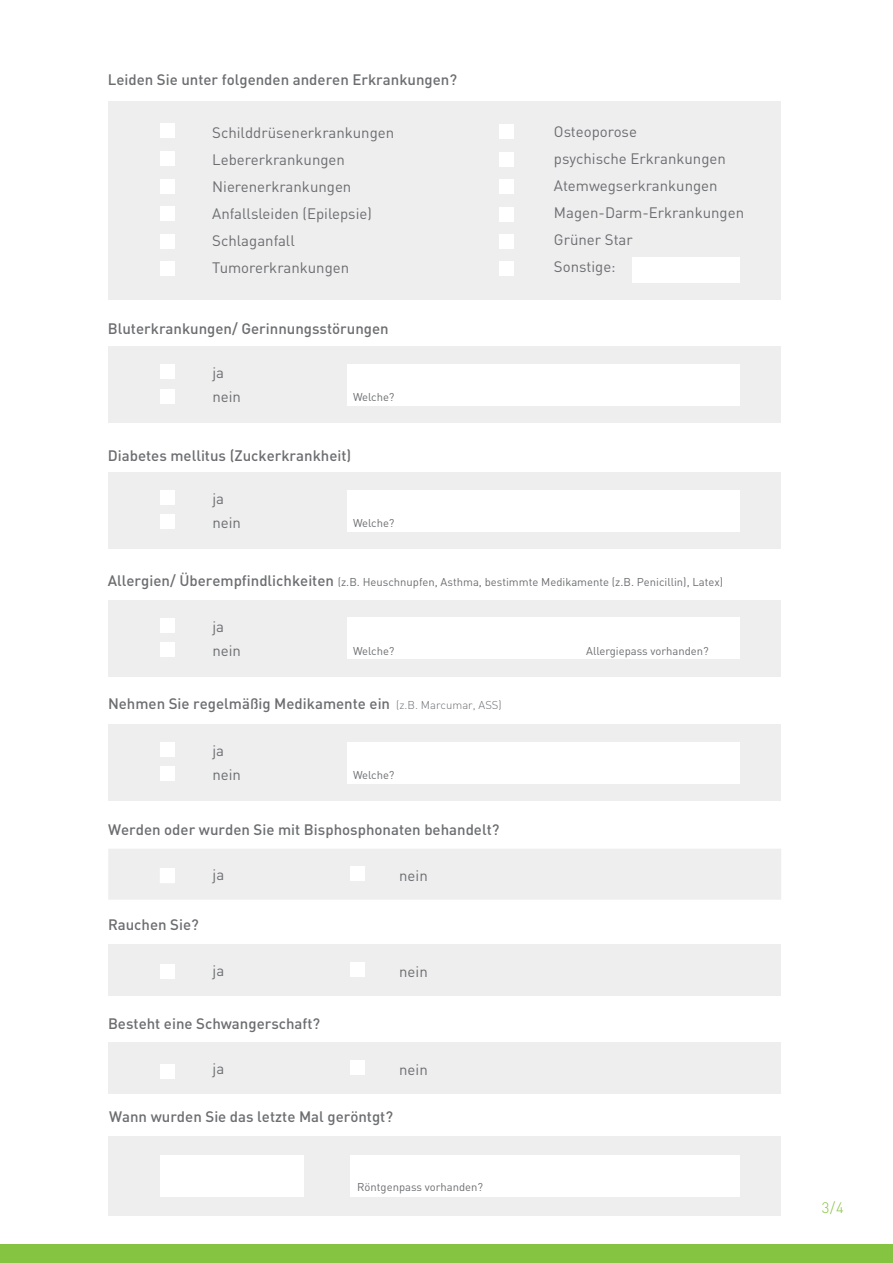
<style>
.page{position:relative;width:893px;height:1263px;background:#fff}
.page>*{position:absolute;margin:0;border:0;box-sizing:border-box;transform-origin:0 0}
.t1{font:500 15px "DINCE";color:#6c6d70}
.t2{font:15px/27px "DINCE";color:#6c6d70}
.t3{font:300 15px "DINCE";color:#84c440}
.t4{font:11.25px "DINCE";color:#6c6d70}
.s1{font-weight:500;font-size:15px}
.s2{font-weight:300;font-size:11.25px}
</style>
<div class="page">
<div style="left:108px;top:347px;width:673px;height:76px;background:#eeeeef"></div>
<div style="left:347px;top:364px;width:393px;height:42px;background:#fff"></div>
<div style="left:108px;top:102px;width:673px;height:198px;background:#eeeeef"></div>
<div style="left:160px;top:123px;width:15px;height:15px;background:#fff"></div>
<div style="left:160px;top:151px;width:15px;height:15px;background:#fff"></div>
<div style="left:160px;top:179px;width:15px;height:14px;background:#fff"></div>
<div style="left:160px;top:206px;width:15px;height:15px;background:#fff"></div>
<div style="left:160px;top:234px;width:15px;height:15px;background:#fff"></div>
<div style="left:160px;top:261px;width:15px;height:15px;background:#fff"></div>
<div style="left:499px;top:124px;width:15px;height:15px;background:#fff"></div>
<div style="left:499px;top:152px;width:15px;height:15px;background:#fff"></div>
<div style="left:499px;top:179px;width:15px;height:15px;background:#fff"></div>
<div style="left:499px;top:207px;width:15px;height:15px;background:#fff"></div>
<div style="left:499px;top:234px;width:15px;height:15px;background:#fff"></div>
<div style="left:499px;top:261px;width:15px;height:15px;background:#fff"></div>
<div style="left:160px;top:364px;width:15px;height:15px;background:#fff"></div>
<div style="left:160px;top:389px;width:15px;height:15px;background:#fff"></div>
<div style="left:108px;top:472px;width:673px;height:77px;background:#eeeeef"></div>
<div style="left:347px;top:490px;width:393px;height:42px;background:#fff"></div>
<div style="left:160px;top:490px;width:15px;height:15px;background:#fff"></div>
<div style="left:160px;top:514px;width:15px;height:15px;background:#fff"></div>
<div style="left:108px;top:600px;width:673px;height:76px;background:#eeeeef"></div>
<div style="left:347px;top:618px;width:393px;height:41px;background:#fff"></div>
<div style="left:160px;top:618px;width:15px;height:14px;background:#fff"></div>
<div style="left:160px;top:642px;width:15px;height:15px;background:#fff"></div>
<div style="left:108px;top:724px;width:673px;height:77px;background:#eeeeef"></div>
<div style="left:347px;top:742px;width:393px;height:41px;background:#fff"></div>
<div style="left:160px;top:742px;width:15px;height:15px;background:#fff"></div>
<div style="left:160px;top:766px;width:15px;height:15px;background:#fff"></div>
<div style="left:108px;top:849px;width:673px;height:51px;background:#eeeeef"></div>
<div style="left:350px;top:866px;width:15px;height:15px;background:#fff"></div>
<div style="left:108px;top:944px;width:673px;height:51px;background:#eeeeef"></div>
<div style="left:350px;top:962px;width:15px;height:15px;background:#fff"></div>
<div style="left:108px;top:1042px;width:673px;height:51px;background:#eeeeef"></div>
<div style="left:350px;top:1060px;width:15px;height:15px;background:#fff"></div>
<div style="left:108px;top:1136px;width:673px;height:79px;background:#eeeeef"></div>
<div style="left:0;top:1244px;width:893px;height:19px;background:#84c440"></div>
<div style="left:160px;top:964px;width:15px;height:15px;background:#fff"></div>
<div style="left:160px;top:868px;width:15px;height:15px;background:#fff"></div>
<div style="left:160px;top:1064px;width:15px;height:15px;background:#fff"></div>
<div style="left:632px;top:257px;width:108px;height:26px;background:#fff"></div>
<div style="left:350px;top:1156px;width:390px;height:41px;background:#fff"></div>
<div style="left:160px;top:1156px;width:143px;height:41px;background:#fff"></div>
<p class="t1" style="left:108px;top:70px;width:351px">Leiden Sie unter folgenden anderen Erkrankungen?</p>
<p class="t2" style="left:212px;top:118px;width:183px">Schilddrüsenerkrankungen<br>Lebererkrankungen<br>Nierenerkrankungen<br>Anfallsleiden (Epilepsie)<br>Schlaganfall<br>Tumorerkrankungen</p>
<p class="t1" style="left:108px;top:319px;width:282px">Bluterkrankungen/ Gerinnungsstörungen</p>
<p class="t2" style="left:212px;top:361px;width:30px;line-height:24px">ja nein</p>
<p class="t4" style="left:353px;top:390px;width:43px">Welche?</p>
<p class="t1" style="left:108px;top:445px;width:245px">Diabetes mellitus (Zuckerkrankheit)</p>
<p class="t2" style="left:212px;top:487px;width:30px;line-height:24px">ja nein</p>
<p class="t4" style="left:353px;top:516px;width:43px">Welche?</p>
<p class="t2" style="left:554px;top:118px;width:192px">Osteoporose<br>psychische Erkrankungen<br>Atemwegserkrankungen<br>Magen-Darm-Erkrankungen<br>Grüner Star<br>Sonstige:</p>
<p class="t4" style="left:108px;top:575px;width:617px"><span class="s1">Allergien/ Überempfindlichkeiten</span> (z.B. Heuschnupfen, Asthma, bestimmte Medikamente (z.B. Penicillin), Latex)</p>
<p class="t2" style="left:212px;top:614px;width:30px;line-height:24px">ja nein</p>
<p class="t4" style="left:353px;top:643px;width:43px">Welche?</p>
<p class="t4" style="left:586px;top:643px;width:124px">Allergiepass vorhanden?</p>
<p class="t1" style="left:108px;top:694px;width:395px">Nehmen Sie regelmäßig Medikamente ein <span class="s2">(z.B. Marcumar, ASS)</span></p>
<p class="t2" style="left:212px;top:738px;width:30px;line-height:24px">ja nein</p>
<p class="t4" style="left:353px;top:768px;width:43px">Welche?</p>
<p class="t1" style="left:108px;top:819px;width:393px">Werden oder wurden Sie mit Bisphosphonaten behandelt?</p>
<p class="t2" style="left:213px;top:861px;width:13px">ja</p>
<p class="t2" style="left:399px;top:862px;width:30px">nein</p>
<p class="t1" style="left:108px;top:915px;width:92px">Rauchen Sie?</p>
<p class="t2" style="left:213px;top:957px;width:13px">ja</p>
<p class="t2" style="left:399px;top:957px;width:30px">nein</p>
<p class="t1" style="left:108px;top:1013px;width:214px">Besteht eine Schwangerschaft?</p>
<p class="t2" style="left:213px;top:1055px;width:13px">ja</p>
<p class="t2" style="left:399px;top:1056px;width:30px">nein</p>
<p class="t1" style="left:109px;top:1107px;width:286px">Wann wurden Sie das letzte Mal geröntgt?</p>
<p class="t4" style="left:357px;top:1179px;width:127px">Röntgenpass vorhanden?</p>
<p class="t3" style="left:822px;top:1198px;width:24px">3/4</p>
</div>
